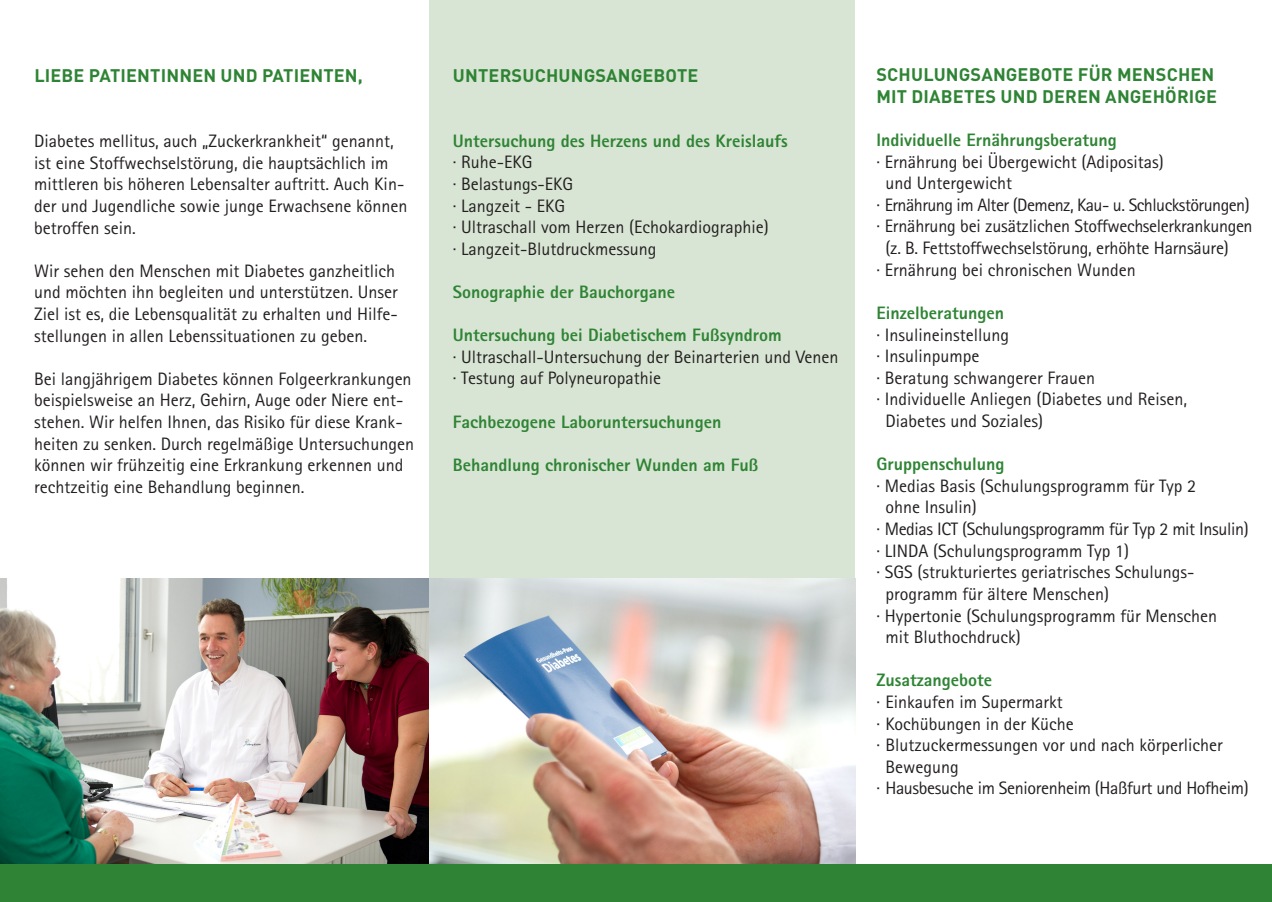
<style>
.page{position:relative;width:1272px;height:902px;background:#fff}
.page>*{position:absolute;margin:0;border:0;box-sizing:border-box;transform-origin:0 0}
.t1{font:18px/21.6px "Agfa Rotis Sans Serif";color:#231f20}
.t2{font:800 18px "Agfa Rotis Sans Serif";color:#2e8434}
.t3{font:18px "Agfa Rotis Sans Serif";letter-spacing:-.02em;color:#231f20}
.t4{font:700 18px/21.6px "DIN Pro";letter-spacing:.01em;color:#2e8434}
.t5{font:18px "Agfa Rotis Sans Serif";letter-spacing:-.03em;color:#231f20}
</style>
<div class="page">
<div style="left:429px;top:0;width:426px;height:864px;background:#d9e5d4"></div>
<img style="left:0;top:578px;width:429px;height:286px">
<img style="left:429px;top:578px;width:426px;height:286px">
<div style="left:0;top:864px;width:1271px;height:37px;background:#2e8434"></div>
<p class="t4" style="left:34px;top:64px;width:330px">LIEBE PATIENTINNEN UND PATIENTEN,</p>
<p class="t1" style="left:34px;top:130px;width:375px">Diabetes mellitus, auch „Zuckerkrankheit“ genannt, ist eine Stoffwechselstörung, die hauptsächlich im mittleren bis höheren Lebensalter auftritt. Auch Kin&shy;der und Jugendliche sowie junge Erwachsene können betroffen sein.</p>
<p class="t1" style="left:34px;top:260px;width:365px">Wir sehen den Menschen mit Diabetes ganzheitlich und möchten ihn begleiten und unterstützen. Unser Ziel ist es, die Lebensqualität zu erhalten und Hilfe&shy;stellungen in allen Lebenssituationen zu geben.</p>
<p class="t1" style="left:34px;top:368px;width:381px">Bei langjährigem Diabetes können Folgeerkrankungen beispielsweise an Herz, Gehirn, Auge oder Niere ent&shy;stehen. Wir helfen Ihnen, das Risiko für diese Krank&shy;heiten zu senken. Durch regelmäßige Untersuchungen können wir frühzeitig eine Erkrankung erkennen und rechtzeitig eine Behandlung beginnen.</p>
<p class="t4" style="left:453px;top:64px;width:247px">UNTERSUCHUNGSANGEBOTE</p>
<p class="t2" style="left:453px;top:129px;width:336px">Untersuchung des Herzens und des Kreislaufs</p>
<p class="t1" style="left:453px;top:151px;width:317px">· Ruhe-EKG<br>· Belastungs-EKG<br>· Langzeit - EKG<br>· Ultraschall vom Herzen (Echokardiographie) · Langzeit-Blutdruckmessung</p>
<p class="t2" style="left:453px;top:280px;width:224px">Sonographie der Bauchorgane</p>
<p class="t2" style="left:453px;top:323px;width:330px">Untersuchung bei Diabetischem Fußsyndrom</p>
<p class="t1" style="left:453px;top:346px;width:387px">· Ultraschall-Untersuchung der Beinarterien und Venen · Testung auf Polyneuropathie</p>
<p class="t2" style="left:453px;top:410px;width:270px">Fachbezogene Laboruntersuchungen</p>
<p class="t2" style="left:453px;top:453px;width:307px">Behandlung chronischer Wunden am Fuß</p>
<p class="t4" style="left:876px;top:63px;width:342px">SCHULUNGSANGEBOTE FÜR MENSCHEN<br>M IT DIABETES UND DEREN ANGEHÖRIGE</p>
<p class="t2" style="left:876px;top:128px;width:242px">Individuelle Ernährungsberatung</p>
<p class="t1" style="left:876px;top:151px;width:289px">· Ernährung bei Übergewicht (Adipositas)</p>
<p class="t1" style="left:885px;top:172px;width:128px">und Untergewicht</p>
<p class="t5" style="left:876px;top:194px;width:375px">· Ernährung im Alter (Demenz, Kau- u. Schluckstörungen)</p>
<p class="t3" style="left:876px;top:216px;width:378px">· Ernährung bei zusätzlichen Stoffwechselerkrankungen</p>
<p class="t1" style="left:885px;top:237px;width:345px">(z. B. Fettstoffwechselstörung, erhöhte Harnsäure)</p>
<p class="t1" style="left:876px;top:259px;width:261px">· Ernährung bei chronischen Wunden</p>
<p class="t2" style="left:876px;top:301px;width:129px">Einzelberatungen</p>
<p class="t1" style="left:876px;top:323px;width:134px">· Insulineinstellung</p>
<p class="t1" style="left:876px;top:345px;width:104px">· Insulinpumpe</p>
<p class="t1" style="left:876px;top:367px;width:220px">· Beratung schwangerer Frauen</p>
<p class="t1" style="left:876px;top:388px;width:312px">· Individuelle Anliegen (Diabetes und Reisen,</p>
<p class="t1" style="left:885px;top:410px;width:159px">Diabetes und Soziales)</p>
<p class="t2" style="left:876px;top:452px;width:130px">Gruppenschulung</p>
<p class="t1" style="left:876px;top:475px;width:321px">· Medias Basis (Schulungsprogramm für Typ 2</p>
<p class="t1" style="left:885px;top:496px;width:93px">ohne Insulin)</p>
<p class="t3" style="left:876px;top:518px;width:374px">· Medias ICT (Schulungsprogramm für Typ 2 mit Insulin)</p>
<p class="t1" style="left:876px;top:539px;width:254px">· LINDA (Schulungsprogramm Typ 1)</p>
<p class="t1" style="left:876px;top:561px;width:319px">· SGS (strukturiertes geriatrisches Schulungs-</p>
<p class="t1" style="left:885px;top:583px;width:225px">programm für ältere Menschen)</p>
<p class="t1" style="left:876px;top:604px;width:342px">· Hypertonie (Schulungsprogramm für Menschen</p>
<p class="t1" style="left:885px;top:626px;width:137px">mit Bluthochdruck)</p>
<p class="t2" style="left:876px;top:668px;width:117px">Zusatzangebote</p>
<p class="t1" style="left:876px;top:691px;width:188px">· Einkaufen im Supermarkt</p>
<p class="t1" style="left:876px;top:712px;width:199px">· Kochübungen in der Küche</p>
<p class="t1" style="left:876px;top:734px;width:348px">· Blutzuckermessungen vor und nach körperlicher</p>
<p class="t1" style="left:885px;top:755px;width:75px">Bewegung</p>
<p class="t3" style="left:876px;top:777px;width:374px">· Hausbesuche im Seniorenheim (Haßfurt und Hofheim)</p>
</div>
